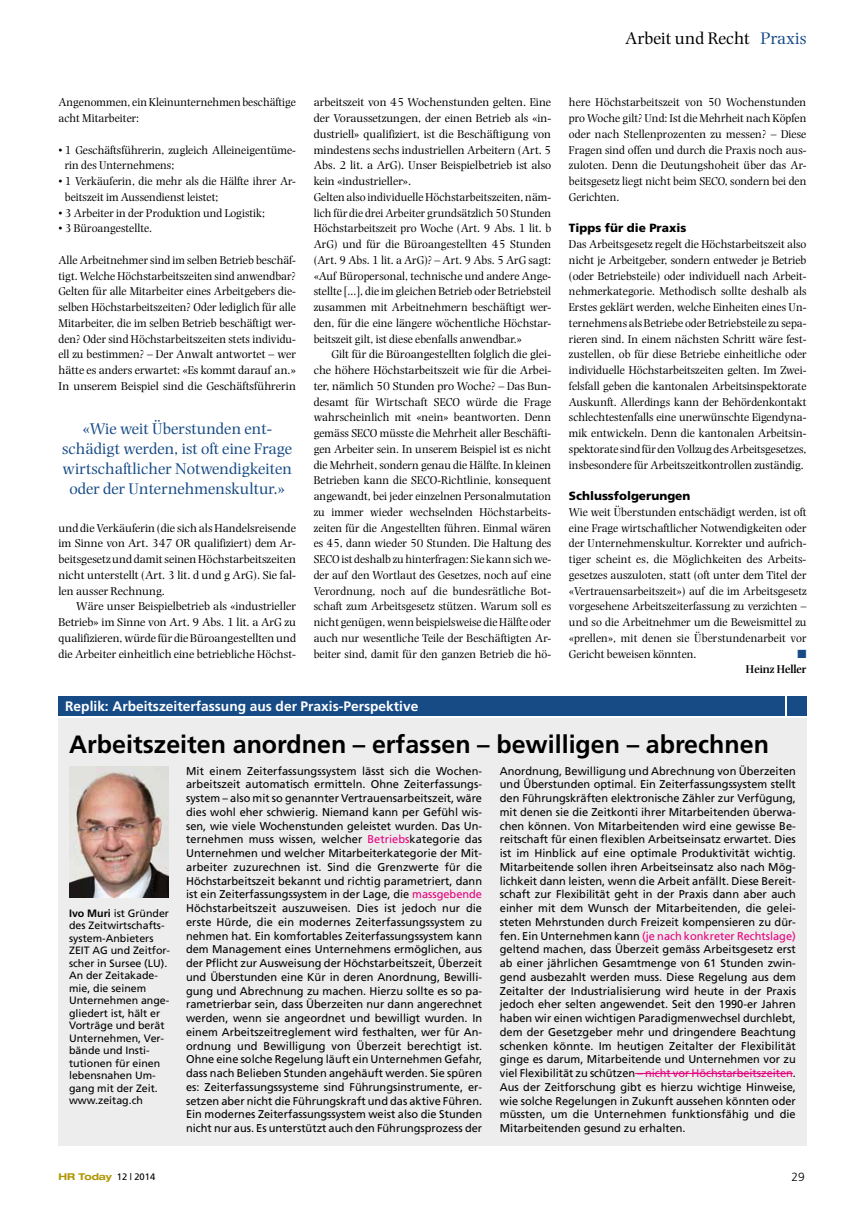
<style>
.page{position:relative;width:865px;height:1205px;background:#fff}
.page>*{position:absolute;margin:0;border:0;box-sizing:border-box;transform-origin:0 0}
.t1{font:700 25px "Frutiger";color:#000}
.t2{font:17.5px "Photina";color:#000}
.t3{font:16.25px/20px "Photina";color:#174b86;text-align:center}
.t4{font:700 13.75px "Frutiger";color:#fff}
.t5{font:11.88px/15.8px "Photina";color:#000;text-align:justify}
.t6{font:900 11.88px "Frutiger";color:#000}
.t7{font:600 11.88px "Photina";color:#000}
.t8{font:300 11.88px "Frutiger";color:#000}
.t9{font:11.88px "Zapf Dingbats ITC";color:#174b86}
.t10{font:11.25px/13.8px "Frutiger";color:#000;text-align:justify}
.t11{font:10.62px/12.5px "Frutiger";color:#000}
.t12{font:700 expanded 9.38px "Helvetica Neue LT";color:#af9500}
.s1{color:#174b86}
.s2{font-weight:700}
.s3{color:#e6007d}
.s4{font-family:"Frutiger";font-weight:400;font-stretch:normal;color:#000}
</style>
<div class="page">
<div style="left:58px;top:717px;width:748px;height:428px;background:#ededed"></div>
<div style="left:58px;top:696px;width:727px;height:20px;background:#174b86"></div>
<div style="left:787px;top:696px;width:19px;height:20px;background:#174b86"></div>
<hr style="left:635px;top:1073px;width:157px;height:1px;background:#e6007d">
<img style="left:69px;top:767px;width:99px;height:130px">
<h2 class="t2" style="left:625px;top:28px;width:183px">Arbeit und Recht <span class="s1">Praxis</span></h2>
<p class="t5" style="left:58px;top:95px;width:239px">Angenommen, ein Kleinunternehmen beschäftige acht Mitarbeiter:</p>
<p class="t5" style="left:65px;top:142px;width:233px;text-indent:-6px">• 1 Geschäftsführerin, zugleich Alleineigentüme&shy;rin des Unternehmens;</p>
<p class="t5" style="left:65px;top:173px;width:233px;text-indent:-6px">• 1 Verkäuferin, die mehr als die Hälfte ihrer Ar&shy;beitszeit im Aussendienst leistet;</p>
<p class="t5" style="left:58px;top:205px;width:208px">• 3 Arbeiter in der Produktion und Logistik;</p>
<p class="t5" style="left:58px;top:221px;width:95px">• 3 Büroangestellte.</p>
<p class="t5" style="left:58px;top:252px;width:239px">Alle Arbeitnehmer sind im selben Betrieb beschäf&shy;tigt. Welche Höchstarbeitszeiten sind anwendbar?<br>Gelten für alle Mitarbeiter eines Arbeitgebers die&shy;selben Höchstarbeitszeiten? Oder lediglich für alle Mitarbeiter, die im selben Betrieb beschäftigt wer&shy;den? Oder sind Höchstarbeitszeiten stets individu&shy;ell zu bestimmen? – Der Anwalt antwortet – wer hätte es anders erwartet: «Es kommt darauf an.» In unserem Beispiel sind die Geschäftsführerin</p>
<h3 class="t3" style="left:62px;top:418px;width:231px">«Wie weit Überstunden ent&shy;schädigt werden, ist oft eine Frage wirtschaftlicher Notwendigkeiten oder der Unternehmenskultur.»</h3>
<p class="t5" style="left:58px;top:520px;width:239px">und die Verkäuferin (die sich als Handelsreisende im Sinne von Art. 347 OR qualifiziert) dem Ar&shy;beitsgesetz und damit seinen Höchstarbeitszeiten nicht unterstellt (Art. 3 lit. d und g ArG). Sie fal&shy;len ausser Rechnung.</p>
<p class="t5" style="left:58px;top:599px;width:239px;text-indent:18px">Wäre unser Beispielbetrieb als «industrieller Betrieb» im Sinne von Art. 9 Abs. 1 lit. a ArG zu qualifizieren, würde für die Büroangestellten und die Arbeiter einheitlich eine betriebliche Höchst-</p>
<p class="t5" style="left:314px;top:95px;width:239px;text-align:left">arbeitszeit von 45 Wochenstunden gelten. Eine der Voraussetzungen, der einen Betrieb als «in&shy;dustriell» qualifiziert, ist die Beschäftigung von mindestens sechs industriellen Arbeitern (Art. 5<br>Abs. 2 lit. a ArG). Unser Beispielbetrieb ist also kein «industrieller».<br>Gelten also individuelle Höchstarbeitszeiten, näm&shy;lich für die drei Arbeiter grundsätzlich 50 Stunden Höchstarbeitszeit pro Woche (Art. 9 Abs. 1 lit. b ArG) und für die Büroangestellten 45 Stunden (Art. 9 Abs. 1 lit. a ArG)? – Art. 9 Abs. 5 ArG sagt: «Auf Büropersonal, technische und andere Ange&shy;stellte […], die im gleichen Betrieb oder Betriebsteil zusammen mit Arbeitnehmern beschäftigt wer&shy;den, für die eine längere wöchentliche Höchstar&shy;beitszeit gilt, ist diese ebenfalls anwendbar.»</p>
<p class="t5" style="left:314px;top:347px;width:239px;text-indent:18px">Gilt für die Büroangestellten folglich die glei&shy;che höhere Höchstarbeitszeit wie für die Arbei&shy;ter, nämlich 50 Stunden pro Woche? – Das Bun&shy;desamt für Wirtschaft SECO würde die Frage wahrscheinlich mit «nein» beantworten. Denn gemäss SECO müsste die Mehrheit aller Beschäfti&shy;gen Arbeiter sein. In unserem Beispiel ist es nicht die Mehrheit, sondern genau die Hälfte. In kleinen Betrieben kann die SECO-Richtlinie, konsequent angewandt, bei jeder einzelnen Personalmutation zu immer wieder wechselnden Höchstarbeits&shy;zeiten für die Angestellten führen. Einmal wären es 45, dann wieder 50 Stunden. Die Haltung des SECO ist deshalb zu hinterfragen: Sie kann sich we&shy;der auf den Wortlaut des Gesetzes, noch auf eine Verordnung, noch auf die bundesrätliche Bot&shy;schaft zum Arbeitsgesetz stützen. Warum soll es nicht genügen, wenn beispielsweise die Hälfte oder auch nur wesentliche Teile der Beschäftigten Ar&shy;beiter sind, damit für den ganzen Betrieb die hö-</p>
<p class="t4" style="left:65px;top:698px;width:355px">Replik: Arbeitszeiterfassung aus der Praxis-Perspektive</p>
<p class="t5" style="left:569px;top:95px;width:239px">here Höchstarbeitszeit von 50 Wochenstunden pro Woche gilt? Und: Ist die Mehrheit nach Köpfen oder nach Stellenprozenten zu messen? – Diese Fragen sind offen und durch die Praxis noch aus&shy;zuloten. Denn die Deutungshoheit über das Ar&shy;beitsgesetz liegt nicht beim SECO, sondern bei den Gerichten.</p>
<p class="t6" style="left:569px;top:221px;width:119px">Tipps für die Praxis</p>
<p class="t5" style="left:569px;top:236px;width:239px">Das Arbeitsgesetz regelt die Höchstarbeitszeit also nicht je Arbeitgeber, sondern entweder je Betrieb (oder Betriebsteile) oder individuell nach Arbeit&shy;nehmerkategorie. Methodisch sollte deshalb als Erstes geklärt werden, welche Einheiten eines Un&shy;ternehmens als Betriebe oder Betriebsteile zu sepa&shy;rieren sind. In einem nächsten Schritt wäre fest&shy;zustellen, ob für diese Betriebe einheitliche oder individuelle Höchstarbeitszeiten gelten. Im Zwei&shy;felsfall geben die kantonalen Arbeitsinspektorate Auskunft. Allerdings kann der Behördenkontakt schlechtestenfalls eine unerwünschte Eigendyna&shy;mik entwickeln. Denn die kantonalen Arbeitsin&shy;spektorate sind für den Vollzug des Arbeitsgesetzes, insbesondere für Arbeitszeitkontrollen zuständig.</p>
<p class="t6" style="left:569px;top:489px;width:123px">Schlussfolgerungen</p>
<p class="t5" style="left:569px;top:504px;width:239px">Wie weit Überstunden entschädigt werden, ist oft eine Frage wirtschaftlicher Notwendigkeiten oder der Unternehmenskultur. Korrekter und aufrich&shy;tiger scheint es, die Möglichkeiten des Arbeits&shy;gesetzes auszuloten, statt (oft unter dem Titel der «Vertrauensarbeitszeit») auf die im Arbeitsgesetz vorgesehene Arbeitszeiterfassung zu verzichten – und so die Arbeitnehmer um die Beweismittel zu «prellen», mit denen sie Überstundenarbeit vor Gericht beweisen könnten.</p>
<p class="t9" style="left:797px;top:648px;width:11px">■</p>
<p class="t7" style="left:746px;top:663px;width:62px">Heinz Heller</p>
<h1 class="t1" style="left:69px;top:730px;width:701px">Arbeitszeiten anordnen – erfassen – bewilligen – abrechnen</h1>
<p class="t11" style="left:69px;top:907px;width:102px"><span class="s2">Ivo Muri</span> ist Gründer des Zeitwirtschafts&shy;system-Anbieters<br>ZEIT AG und Zeitfor&shy;scher in Sursee (LU).<br>An der Zeitakade&shy;mie, die seinem<br>Unternehmen ange&shy;gliedert ist, hält er<br>Vorträge und berät<br>Unternehmen, Ver&shy;bände und Insti&shy;tutionen für einen lebensnahen Um&shy;gang mit der Zeit. www.zeitag.ch</p>
<p class="t10" style="left:186px;top:764px;width:298px">Mit einem Zeiterfassungssystem lässt sich die Wochen&shy;arbeitszeit automatisch ermitteln. Ohne Zeiterfassungs&shy;system – also mit so genannter Vertrauensarbeitszeit, wäre dies wohl eher schwierig. Niemand kann per Gefühl wis&shy;sen, wie viele Wochenstunden geleistet wurden. Das Un&shy;ternehmen muss wissen, welcher <span class="s3">Betriebs</span>kategorie das Unternehmen und welcher Mitarbeiterkategorie der Mit&shy;arbeiter zuzurechnen ist. Sind die Grenzwerte für die Höchstarbeitszeit bekannt und richtig parametriert, dann ist ein Zeiterfassungssystem in der Lage, die <span class="s3">massgebende </span>Höchstarbeitszeit auszuweisen. Dies ist jedoch nur die erste Hürde, die ein modernes Zeiterfassungssystem zu nehmen hat. Ein komfortables Zeiterfassungssystem kann dem Management eines Unternehmens ermöglichen, aus der Pflicht zur Ausweisung der Höchstarbeitszeit, Überzeit und Überstunden eine Kür in deren Anordnung, Bewilli&shy;gung und Abrechnung zu machen. Hierzu sollte es so pa&shy;rametrierbar sein, dass Überzeiten nur dann angerechnet werden, wenn sie angeordnet und bewilligt wurden. In einem Arbeitszeitreglement wird festhalten, wer für An&shy;ordnung und Bewilligung von Überzeit berechtigt ist.<br>Ohne eine solche Regelung läuft ein Unternehmen Gefahr, dass nach Belieben Stunden angehäuft werden. Sie spüren es: Zeiterfassungssysteme sind Führungsinstrumente, er&shy;setzen aber nicht die Führungskraft und das aktive Führen.<br>Ein modernes Zeiterfassungssystem weist also die Stunden nicht nur aus. Es unterstützt auch den Führungsprozess der</p>
<p class="t10" style="left:500px;top:764px;width:297px">Anordnung, Bewilligung und Abrechnung von Überzeiten und Überstunden optimal. Ein Zeiterfassungssystem stellt den Führungskräften elektronische Zähler zur Verfügung, mit denen sie die Zeitkonti ihrer Mitarbeitenden überwa&shy;chen können. Von Mitarbeitenden wird eine gewisse Be&shy;reitschaft für einen flexiblen Arbeitseinsatz erwartet. Dies ist im Hinblick auf eine optimale Produktivität wichtig.<br>Mitarbeitende sollen ihren Arbeitseinsatz also nach Mög&shy;lichkeit dann leisten, wenn die Arbeit anfällt. Diese Bereit&shy;schaft zur Flexibilität geht in der Praxis dann aber auch einher mit dem Wunsch der Mitarbeitenden, die gelei&shy;steten Mehrstunden durch Freizeit kompensieren zu dür&shy;fen. Ein Unternehmen kann <span class="s3">(je nach konkreter Rechtslage) </span>geltend machen, dass Überzeit gemäss Arbeitsgesetz erst ab einer jährlichen Gesamtmenge von 61 Stunden zwin&shy;gend ausbezahlt werden muss. Diese Regelung aus dem Zeitalter der Industrialisierung wird heute in der Praxis jedoch eher selten angewendet. Seit den 1990-er Jahren haben wir einen wichtigen Paradigmenwechsel durchlebt, dem der Gesetzgeber mehr und dringendere Beachtung schenken könnte. Im heutigen Zeitalter der Flexibilität ginge es darum, Mitarbeitende und Unternehmen vor zu viel Flexibilität zu schützen <span class="s3">– nicht vor Höchstarbeitszeiten</span>.<br>Aus der Zeitforschung gibt es hierzu wichtige Hinweise, wie solche Regelungen in Zukunft aussehen könnten oder müssten, um die Unternehmen funktionsfähig und die Mitarbeitenden gesund zu erhalten.</p>
<p class="t12" style="left:58px;top:1171px;width:98px">HR Today <span class="s4">12 | 2014</span></p>
<p class="t8" style="left:791px;top:1169px;width:15px">29</p>
</div>
